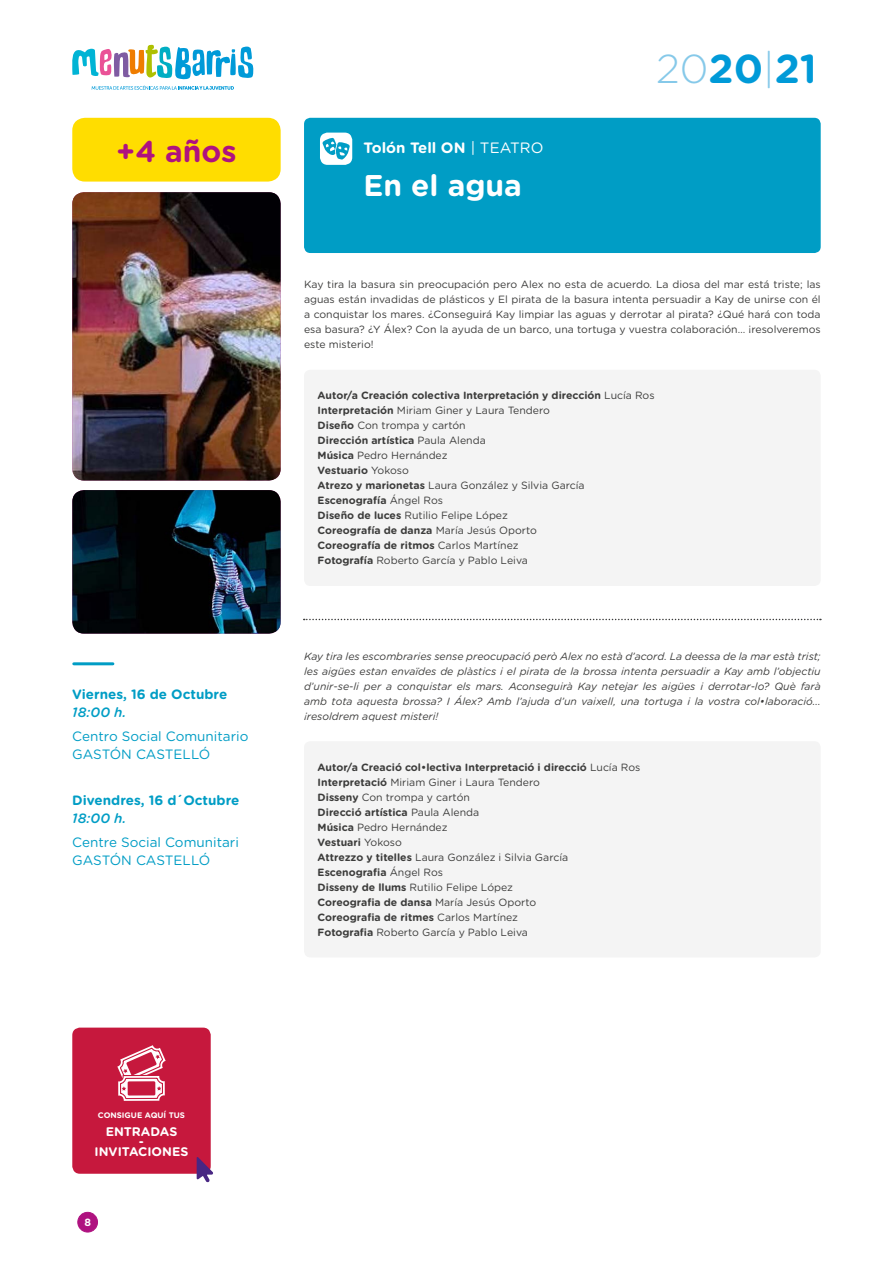
<style>
.page{position:relative;width:893px;height:1263px;background:#fff}
.page>*{position:absolute;margin:0;border:0;box-sizing:border-box;transform-origin:0 0}
.t1{font:700 40.35px "Gotham Rounded";color:#009ad8}
.t2{font:700 30px "Gotham Rounded";color:#fff}
.t3{font:700 30px "Gotham Rounded";color:#af1280}
.t4{font:700 15px "Gotham Rounded";color:#fff}
.t5{font:13.5px/18px "Gotham Rounded";color:#009dc5}
.t6{font:700 13.5px "Gotham Rounded";color:#009dc5}
.t7{font:italic 500 13.5px "Gotham Rounded";color:#009dc5}
.t8{font:700 12.45px/9.9px "Gotham Rounded";color:#fff;text-align:center}
.t9{font:700 10.5px/15px "Gotham Rounded";color:#3c3c3b}
.t10{font:italic 10.5px/15px "Gotham Rounded";color:#3c3c3b;text-align:justify}
.t11{font:10.5px/15px "Gotham Rounded";color:#3c3c3b;text-align:justify}
.t12{font:700 10.5px "Gotham Rounded";color:#fff}
.t13{font:700 7.95px "Gotham Rounded";color:#fff}
.s1{font-weight:400}
.s2{font-weight:300;color:#86c9e9}
</style>
<div class="page">
<div style="left:78px;top:1212px;width:20px;height:20px;background:#af1280;border-radius:50%"></div>
<div style="left:77px;top:1212px;width:21px;height:20px;border:1px solid #af1280;border-radius:50%"></div>
<svg style="left:72px;top:44px;width:182px;height:46px"></svg>
<hr style="left:74px;top:662px;width:39px;height:3px;background:#009dc5">
<img style="left:72px;top:192px;width:209px;height:288px">
<img style="left:72px;top:490px;width:209px;height:144px">
<div style="left:72px;top:118px;width:209px;height:64px;background:#fd0;border-radius:13px"></div>
<div style="left:304px;top:118px;width:517px;height:135px;background:#009dc5;border-radius:6px"></div>
<div style="left:320px;top:133px;width:32px;height:32px;background:#fff;border-radius:8px"></div>
<div style="left:304px;top:370px;width:517px;height:216px;background:#f4f4f4;border-radius:6px"></div>
<div style="left:304px;top:741px;width:517px;height:216px;background:#f4f4f4;border-radius:6px"></div>
<svg style="left:322px;top:138px;width:28px;height:22px"></svg>
<div style="left:72px;top:1027px;width:139px;height:147px;background:#c6183d;border-radius:8px"></div>
<svg style="left:117px;top:1045px;width:49px;height:56px"></svg>
<svg style="left:197px;top:1157px;width:16px;height:25px"></svg>
<svg style="left:304px;top:619px;width:517px;height:1px"></svg>
<h2 class="t3" style="left:116px;top:129px;width:122px">+4 años</h2>
<p class="t6" style="left:72px;top:684px;width:157px">Viernes, 16 de Octubre</p>
<p class="t7" style="left:72px;top:702px;width:56px">18:00 h.</p>
<p class="t5" style="left:72px;top:727px;width:178px">Centro Social Comunitario<br>GASTÓN CASTELLÓ</p>
<p class="t6" style="left:72px;top:790px;width:169px">Divendres, 16 d´Octubre</p>
<p class="t7" style="left:72px;top:808px;width:56px">18:00 h.</p>
<p class="t5" style="left:72px;top:833px;width:168px">Centre Social Comunitari<br>GASTÓN CASTELLÓ</p>
<h3 class="t4" style="left:364px;top:136px;width:181px">Tolón Tell ON <span class="s1">| TEATRO</span></h3>
<h2 class="t2" style="left:364px;top:163px;width:160px">En el agua</h2>
<h1 class="t1" style="left:656px;top:40px;width:162px"><span class="s2">20</span>20<span class="s2">|</span>21</h1>
<p class="t11" style="left:304px;top:276px;width:518px">Kay tira la basura sin preocupación pero Alex no esta de acuerdo. La diosa del mar está triste; las aguas está n invadidas de plásticos y El pirata de la basura intenta persuadir a Kay de unirse con él a conquistar los mares. ¿Conseguirá Kay limpiar las aguas y derrotar al pirata? ¿Qué hará con toda esa basura? ¿Y Álex? Con la ayuda de un barco, una tortuga y vuestra colaboración… ¡resolveremos este misterio!</p>
<p class="t9" style="left:318px;top:388px;width:338px">Autor/a Creación colectiva Interpretación y dirección <span class="s1">Lucía Ros </span>Interpretación <span class="s1">Miriam Giner y Laura Tendero<br></span>Diseño <span class="s1">Con trompa y cartón<br></span>Dirección artística <span class="s1">Paula Alenda<br></span>Música <span class="s1">Pedro Hernández<br></span>Vestuario <span class="s1">Yokoso<br></span>Atrezo y marionetas <span class="s1">Laura González y Silvia García </span>Escenografía <span class="s1">Ángel Ros<br></span>Diseño de luces <span class="s1">Rutilio Felipe López<br></span>Coreografía de danza <span class="s1">María Jesús Oporto<br></span>Coreografía de ritmos <span class="s1">Carlos Martínez<br></span>Fotografía <span class="s1">Roberto García y Pablo Leiva</span></p>
<p class="t10" style="left:304px;top:648px;width:518px">Kay tira les escombraries sense preocupació però Alex no està d’acord. La deessa de la mar està trist; les aigües estan envaïdes de plàstics i el pirata de la brossa intenta persuadir a Kay amb l’objectiu d’unir-se-li per a conquistar els mars. Aconseguirà Kay netejar les aigües i derrotar-lo? Què farà amb tota aquesta brossa? I Álex? Amb l’ajuda d’un vaixell, una tortuga i la vostra col•laboració... ¡resoldrem aquest misteri!</p>
<p class="t9" style="left:318px;top:759px;width:324px">Autor/a Creació col•lectiva Interpretació i direcció <span class="s1">Lucía Ros </span>Interpretació <span class="s1">Miriam Giner i Laura Tendero<br></span>Disseny <span class="s1">Con trompa y cartón<br></span>Direcció artística <span class="s1">Paula Alenda<br></span>Música <span class="s1">Pedro Hernández<br></span>Vestuari <span class="s1">Yokoso<br></span>Attrezzo y titelles <span class="s1">Laura González i Silvia García<br></span>Escenografia <span class="s1">Ángel Ros<br></span>Disseny de llums <span class="s1">Rutilio Felipe López<br></span>Coreografia de dansa <span class="s1">María Jesús Oporto<br></span>Coreografia de ritmes <span class="s1">Carlos Martínez<br></span>Fotografia <span class="s1">Roberto García y Pablo Leiva</span></p>
<p class="t13" style="left:98px;top:1109px;width:89px">CONSIGUE AQUÍ TUS</p>
<p class="t8" style="left:95px;top:1126px;width:95px">ENTRADAS<br>-<br>INVITACIONES</p>
<p class="t12" style="left:84px;top:1215px;width:8px">8</p>
</div>
